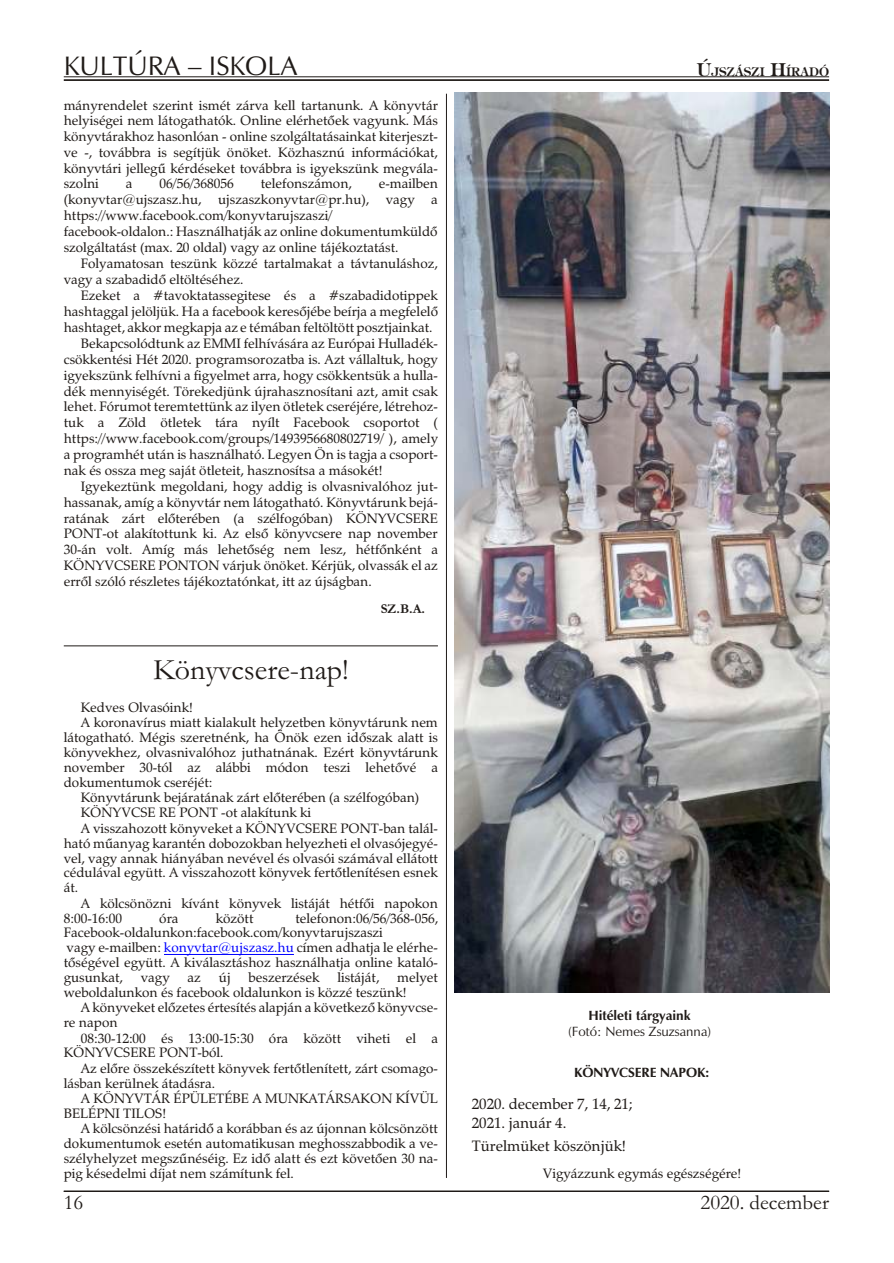
<style>
.page{position:relative;width:894px;height:1263px;background:#fff}
.page>*{position:absolute;margin:0;border:0;box-sizing:border-box;transform-origin:0 0}
.t1{font:30px "Garamond";color:#1f1a17}
.t2{font:27px "Zapf Humanist 601 PFL";color:#1f1a17}
.t3{font:21px "Garamond";color:#1f1a17}
.t4{font:15px/18.6px "Zapf Calligraphic 801 PFL";color:#1f1a17}
.t5{font:13.5px/14.9px "Zapf Calligraphic 801 PFL";color:#1f1a17}
.t6{font:700 13.5px "Zapf Humanist 601 PFL";color:#1f1a17}
.t7{font:13.5px "Zapf Humanist 601 PFL";color:#1f1a17}
.t8{font:700 13.5px "Garamond";color:#1f1a17}
.t9{font:700 12px "Tiffany Lt PFL";letter-spacing:.005em;color:#1f1a17}
.s1{font-size:18px}
.s2{color:#00f}
</style>
<div class="page">
<hr style="left:64px;top:646px;width:374px;height:1px;background:#1f1a17">
<hr style="left:164px;top:954px;width:130px;height:1px;background:#00f">
<hr style="left:446px;top:94px;width:1px;height:1084px;background:#1f1a17">
<hr style="left:64px;top:1191px;width:765px;height:1px;background:#1f1a17">
<hr style="left:64px;top:79px;width:765px;height:2px;background:#1f1a17">
<hr style="left:64px;top:76px;width:765px;height:1px;background:#1f1a17">
<img style="left:454px;top:93px;width:375px;height:899px">
<h2 class="t2" style="left:64px;top:55px;width:235px">KULTÚRA – ISKOLA</h2>
<p class="t9" style="left:697px;top:67px;width:134px"><span class="s1">Ú</span>JSZÁSZI <span class="s1">H</span>ÍRADÓ</p>
<p class="t5" style="left:64px;top:99px;width:376px;line-height:15.8px;text-align:justify">mány ren de let sze rint is mét zár va kell tar ta nunk. A könyv tár he lyi sé gei nem lá to gat ha tók. Online el ér he tõ ek va gyunk. Más könyv tá rak hoz ha son ló an - online szol gál ta tá sa in kat ki ter jeszt - ve -, to vább ra is se gít jük önö ket. Köz hasz nú in for má ci ó kat, könyv tá ri jel le gû kér dé se ket to vább ra is igyek szünk meg vá la - szol ni</p>
<p class="t5" style="left:126px;top:178px;width:8px">a</p>
<p class="t5" style="left:160px;top:178px;width:76px">06/56/368056</p>
<p class="t5" style="left:261px;top:178px;width:93px">te le fon szá mon,</p>
<p class="t5" style="left:64px;top:177px;width:376px;line-height:15.8px;text-indent:315px">e-mailben (konyvtar@ujszasz.hu, ujszaszkonyvtar@pr.hu), vagy a https://www.facebook.com/konyvtarujszaszi/ facebook-oldalon.: Hasz nál hat ják az online do ku men tum kül dõ szol gál ta tást (max. 20 ol dal) vagy az online tá jé koz ta tást.</p>
<p class="t5" style="left:64px;top:257px;width:376px;line-height:15.8px;text-indent:17px">Fo lya ma to san te szünk köz zé tar tal ma kat a táv ta nu lás hoz, vagy a sza bad idõ el töl té sé hez.</p>
<p class="t5" style="left:81px;top:290px;width:359px">Eze ket a #tavoktatassegitese és a #szabadidotippek</p>
<p class="t5" style="left:64px;top:305px;width:376px">hashtaggal je löl jük. Ha a facebook ke re sõ jé be be ír ja a meg fe le lõ</p>
<p class="t5" style="left:64px;top:321px;width:370px">hashtaget, ak kor meg kap ja az e té má ban fel töl tött poszt ja in kat.</p>
<p class="t5" style="left:81px;top:338px;width:359px">Be kap cso lód tunk az EMMI fel hí vá sá ra az Eu ró pai Hul la dék -</p>
<p class="t5" style="left:64px;top:353px;width:376px">csök ken té si Hét 2020. prog ram so ro zat ba is. Azt vál lal tuk, hogy</p>
<p class="t5" style="left:64px;top:369px;width:376px">igyek szünk fel hív ni a fi gyel met ar ra, hogy csök kent sük a hul la -</p>
<p class="t5" style="left:64px;top:385px;width:376px">dék mennyi sé gét. Tö re ked jünk új ra hasz no sí ta ni azt, amit csak</p>
<p class="t5" style="left:64px;top:401px;width:376px">le het. Fó ru mot te rem tet tünk az ilyen öt le tek cse ré jé re, lét re hoz -</p>
<p class="t5" style="left:64px;top:417px;width:376px">tuk a Zöld öt le tek tá ra nyílt Facebook cso por tot (</p>
<p class="t5" style="left:64px;top:432px;width:376px">https://www.facebook.com/groups/1493956680802719/ ), amely</p>
<p class="t5" style="left:64px;top:448px;width:376px">a prog ram hét után is hasz nál ha tó. Le gyen Ön is tagja a cso port -</p>
<p class="t5" style="left:64px;top:464px;width:320px">nak és ossza meg sa ját öt le te it, hasz no sít sa a má so két!</p>
<p class="t5" style="left:81px;top:480px;width:359px">Igye kez tünk meg ol da ni, hogy ad dig is ol vas ni va ló hoz jut -</p>
<p class="t5" style="left:64px;top:496px;width:376px">has sa nak, amíg a könyv tár nem lá to gat ha tó. Könyv tá runk be já -</p>
<p class="t5" style="left:64px;top:512px;width:376px">ra tá nak zárt elõ te ré ben (a szél fo gó ban) KÖNYVCSERE</p>
<p class="t5" style="left:64px;top:528px;width:375px">PONT-ot ala kí tot tunk ki. Az el sõ könyv cse re nap no vem ber</p>
<p class="t5" style="left:64px;top:544px;width:376px">30-án volt. Amíg más le he tõ ség nem lesz, hét fõn ként a</p>
<p class="t5" style="left:64px;top:559px;width:376px">KÖNYVCSERE PONTON vár juk önö ket. Kér jük, ol vas sák el az</p>
<p class="t5" style="left:64px;top:575px;width:310px">er rõl szó ló rész le tes tá jé koz ta tón kat, itt az új ság ban.</p>
<p class="t8" style="left:381px;top:604px;width:46px">SZ.B.A.</p>
<h1 class="t1" style="left:153px;top:660px;width:197px">Könyvcsere-nap!</h1>
<p class="t5" style="left:81px;top:701px;width:113px">Ked ves Ol va só ink!</p>
<p class="t5" style="left:81px;top:717px;width:359px">A ko ro na ví rus mi att ki ala kult hely zet ben könyv tá runk nem</p>
<p class="t5" style="left:64px;top:731px;width:376px">lá to gat ha tó. Még is sze ret nénk, ha Önök ezen idõ szak alatt is</p>
<p class="t5" style="left:64px;top:746px;width:376px">köny vek hez, ol vas ni va ló hoz jut hat ná nak. Ezért könyv tá runk</p>
<p class="t5" style="left:64px;top:761px;width:376px">no vem ber 30-tól az aláb bi mó don te szi lehetõvé a</p>
<p class="t5" style="left:64px;top:776px;width:150px">dokumentumok cseréjét:</p>
<p class="t5" style="left:81px;top:791px;width:340px">Könyv tá runk be já ra tá nak zárt elõ te ré ben (a szél fo gó ban)</p>
<p class="t5" style="left:81px;top:807px;width:232px">KÖNYVCSE RE PONT -ot ala kí tunk ki</p>
<p class="t5" style="left:81px;top:822px;width:359px">A vissza ho zott köny ve ket a KÖNYVCSERE PONT-ban ta lál -</p>
<p class="t5" style="left:64px;top:837px;width:376px">ha tó mû anyag ka ran tén do bo zok ban he lyez he ti el ol va só je gyé -</p>
<p class="t5" style="left:64px;top:852px;width:376px">vel, vagy an nak hi á nyá ban ne vé vel és ol va sói szá má val el lá tott</p>
<p class="t5" style="left:64px;top:867px;width:376px">cé du lá val együtt. A vissza ho zott könyvek fertõtlenítésen esnek</p>
<p class="t5" style="left:64px;top:882px;width:16px">át.</p>
<p class="t5" style="left:81px;top:897px;width:359px">A köl csö nöz ni kí vánt köny vek lis tá ját hét fõi na po kon</p>
<p class="t5" style="left:64px;top:912px;width:60px">8:00-16:00</p>
<p class="t5" style="left:159px;top:912px;width:21px">óra</p>
<p class="t5" style="left:216px;top:912px;width:39px">kö zött</p>
<p class="t5" style="left:64px;top:912px;width:376px;text-indent:232px">te le fo non:06/56/368-056, Facebook-oldalun kon:facebook.com/konyvtarujszaszi<br>vagy e-mailben: <span class="s2">konyvtar@ujszasz.hu</span> cí men ad hat ja le el ér he - tõ sé gé vel együtt. A ki vá lasz tás hoz hasz nál hat ja online ka ta ló - gu sun kat,</p>
<p class="t5" style="left:141px;top:971px;width:30px">vagy</p>
<p class="t5" style="left:188px;top:971px;width:15px">az</p>
<p class="t5" style="left:219px;top:971px;width:13px">új</p>
<p class="t5" style="left:249px;top:971px;width:72px">be szer zé sek</p>
<p class="t5" style="left:337px;top:971px;width:43px">lis tá ját,</p>
<p class="t5" style="left:64px;top:971px;width:376px;text-indent:333px">me lyet weboldalunkon és facebook oldalunkon is közzé teszünk!</p>
<p class="t5" style="left:64px;top:1002px;width:376px;text-indent:17px">A köny ve ket elõ ze tes ér te sí tés alap ján a kö vet ke zõ könyv cse - re napon</p>
<p class="t5" style="left:64px;top:1032px;width:376px;text-indent:17px">08:30-12:00 és 13:00-15:30 óra kö zött vi he ti el a<br>KÖNYVCSERE PONT-ból.</p>
<p class="t5" style="left:64px;top:1062px;width:376px;text-indent:17px">Az elõ re össze ké szí tett köny vek fer tõt le ní tett, zárt cso ma go - lás ban ke rül nek átadásra.</p>
<p class="t5" style="left:64px;top:1093px;width:376px;text-indent:17px">A KÖNYVTÁR ÉPÜLETÉBE A MUNKATÁRSAKON KÍVÜL<br>BELÉPNI TILOS!</p>
<p class="t5" style="left:64px;top:1123px;width:376px;text-align:justify;text-indent:17px">A köl csön zé si ha tár idõ a ko ráb ban és az újon nan köl csön zött do ku men tu mok ese tén au to ma ti ku san meg hosszab bo dik a ve - szély hely zet meg szû né sé ig. Ez idõ alatt és ezt kö ve tõ en 30 na - pig ké se del mi díjat nem számítunk fel.</p>
<p class="t6" style="left:588px;top:1010px;width:104px">Hitéleti tárgyaink</p>
<p class="t7" style="left:568px;top:1025px;width:145px">(Fotó: Nemes Zsuzsanna)</p>
<p class="t6" style="left:574px;top:1067px;width:137px">KÖNYVCSERE NAPOK:</p>
<p class="t4" style="left:472px;top:1096px;width:162px">2020. de cem ber 7, 14, 21;<br>2021. ja nu ár 4.</p>
<p class="t4" style="left:472px;top:1138px;width:156px">Tü rel mü ket kö szön jük!</p>
<p class="t5" style="left:543px;top:1167px;width:200px">Vi gyáz zunk egy más egész sé gé re!</p>
<h3 class="t3" style="left:64px;top:1195px;width:21px">16</h3>
<h3 class="t3" style="left:701px;top:1195px;width:130px">2020. december</h3>
</div>
